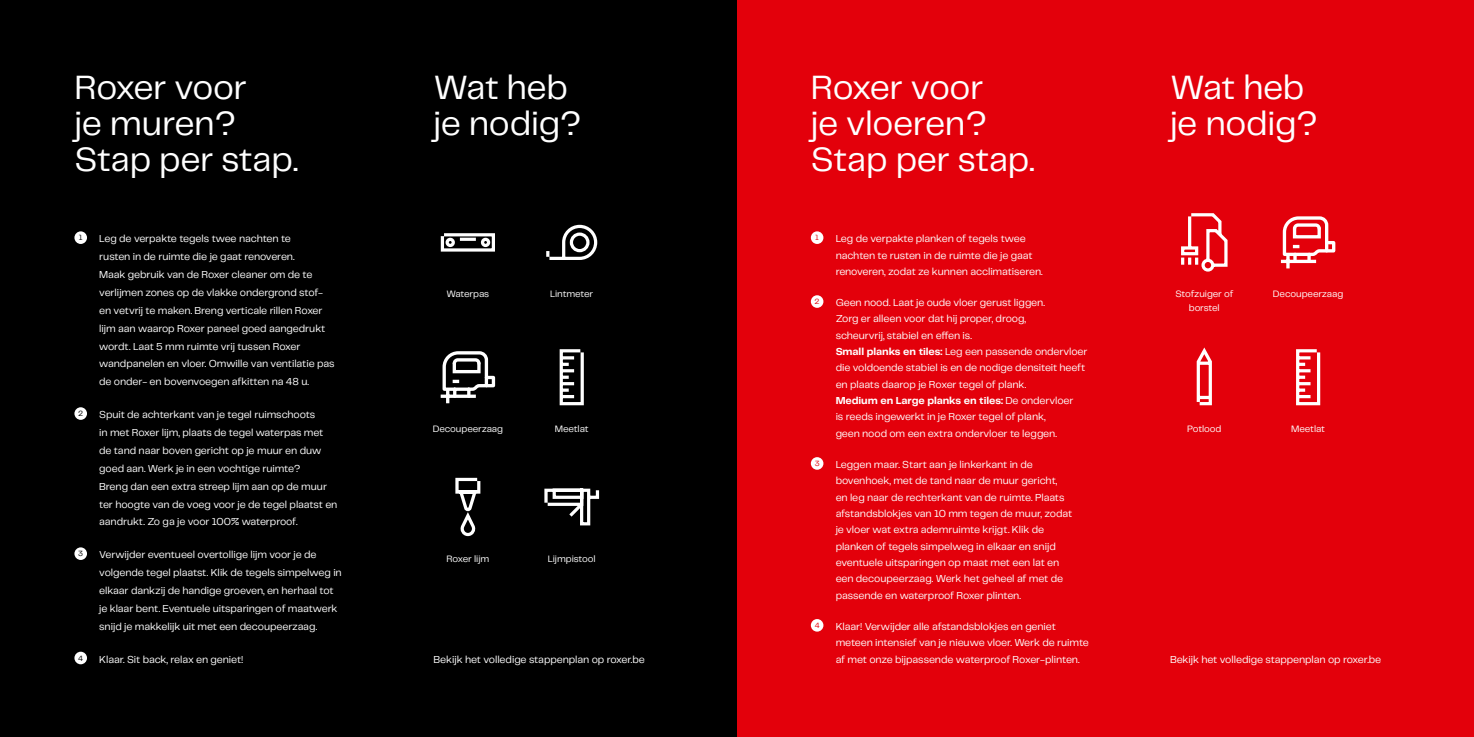
<style>
.page{position:relative;width:1474px;height:737px;background:#fff}
.page>*{position:absolute;margin:0;border:0;box-sizing:border-box;transform-origin:0 0}
.t1{font:35px/35.9px "Telegraf";letter-spacing:-.01em;color:#fff}
.t2{font:10.5px/16.4px "Telegraf";letter-spacing:-.01em;color:#fff}
.t3{font:9.62px/14px "Telegraf";letter-spacing:-.01em;color:#fff;text-align:center}
.t4{font:7.88px "Telegraf";color:#e3000b}
.t5{font:7.88px "Telegraf";color:#000}
.s1{font-weight:700}
</style>
<div class="page">
<div style="left:737px;top:0;width:736px;height:737px;background:#e3000b"></div>
<svg style="left:1196px;top:347px;width:16px;height:59px"></svg>
<svg style="left:1296px;top:349px;width:25px;height:57px"></svg>
<svg style="left:1181px;top:213px;width:47px;height:59px"></svg>
<div style="left:810px;top:231px;width:13px;height:13px;background:#fff;border-radius:50%"></div>
<div style="left:810px;top:295px;width:13px;height:13px;background:#fff;border-radius:50%"></div>
<div style="left:810px;top:457px;width:13px;height:13px;background:#fff;border-radius:50%"></div>
<div style="left:810px;top:619px;width:13px;height:12px;background:#fff;border-radius:50%"></div>
<hr style="left:1280px;top:260px;width:35px;height:3px;background:#fff">
<hr style="left:1286px;top:254px;width:3px;height:14px;background:#fff">
<svg style="left:1281px;top:216px;width:54px;height:49px"></svg>
<div style="left:0;top:0;width:737px;height:737px;background:#000"></div>
<hr style="left:446px;top:389px;width:3px;height:14px;background:#fff">
<svg style="left:441px;top:351px;width:54px;height:48px"></svg>
<svg style="left:559px;top:349px;width:25px;height:57px"></svg>
<svg style="left:440px;top:233px;width:55px;height:19px"></svg>
<svg style="left:546px;top:224px;width:52px;height:36px"></svg>
<svg style="left:455px;top:477px;width:26px;height:60px"></svg>
<svg style="left:544px;top:488px;width:56px;height:38px"></svg>
<div style="left:74px;top:231px;width:13px;height:13px;background:#fff;border-radius:50%"></div>
<div style="left:74px;top:407px;width:13px;height:13px;background:#fff;border-radius:50%"></div>
<div style="left:74px;top:547px;width:13px;height:13px;background:#fff;border-radius:50%"></div>
<svg style="left:74px;top:651px;width:13px;height:13px"></svg>
<h1 class="t1" style="left:74px;top:68px;width:225px">Roxer voor<br>je muren?<br>Stap per stap.</h1>
<h1 class="t1" style="left:433px;top:68px;width:149px">Wat heb je nodig?</h1>
<h1 class="t1" style="left:810px;top:68px;width:225px">Roxer voor<br>je vloeren?<br>Stap per stap.</h1>
<h1 class="t1" style="left:1169px;top:68px;width:149px">Wat heb je nodig?</h1>
<p class="t5" style="left:79px;top:232px;width:5px">1</p>
<p class="t2" style="left:99px;top:229px;width:237px;line-height:17.8px">Leg de verpakte tegels twee nachten te<br>rusten in de ruimte die je gaat renoveren.<br>Maak gebruik van de Roxer cleaner om de te verlijmen zones op de vlakke ondergrond stof&shy;en vetvrij te maken. Breng verticale rillen Roxer lijm aan waarop Roxer paneel goed aangedrukt wordt. Laat 5 mm ruimte vrij tussen Roxer wandpanelen en vloer. Omwille van ventilatie pas de onder- en bovenvoegen afkitten na 48 u.</p>
<p class="t5" style="left:78px;top:408px;width:6px">2</p>
<p class="t2" style="left:99px;top:405px;width:240px;line-height:17.8px">Spuit de achterkant van je tegel ruimschoots<br>in met Roxer lijm, plaats de tegel waterpas met de tand naar boven gericht op je muur en duw goed aan. Werk je in een vochtige ruimte?<br>Breng dan een extra streep lijm aan op de muur ter hoogte van de voeg voor je de tegel plaatst en aandrukt. Zo ga je voor 100% waterproof.</p>
<p class="t5" style="left:78px;top:548px;width:6px">3</p>
<p class="t2" style="left:99px;top:545px;width:244px;line-height:17.8px">Verwijder eventueel overtollige lijm voor je de volgende tegel plaatst. Klik de tegels simpelweg in elkaar dankzij de handige groeven, en herhaal tot je klaar bent. Eventuele uitsparingen of maatwerk snijd je makkelijk uit met een decoupeerzaag.</p>
<p class="t5" style="left:78px;top:652px;width:6px">4</p>
<p class="t2" style="left:99px;top:650px;width:146px">Klaar. Sit back, relax en geniet!</p>
<p class="t3" style="left:446px;top:286px;width:44px">Waterpas</p>
<p class="t3" style="left:550px;top:286px;width:45px">Lintmeter</p>
<p class="t3" style="left:432px;top:421px;width:72px">Decoupeerzaag</p>
<p class="t3" style="left:555px;top:421px;width:35px">Meetlat</p>
<p class="t3" style="left:446px;top:551px;width:44px">Roxer lijm</p>
<p class="t3" style="left:548px;top:551px;width:49px">Lijmpistool</p>
<p class="t2" style="left:433px;top:650px;width:213px">Bekijk het volledige stappenplan op roxer.be</p>
<p class="t4" style="left:815px;top:232px;width:5px">1</p>
<p class="t2" style="left:835px;top:230px;width:209px">Leg de verpakte planken of tegels twee nachten te rusten in de ruimte die je gaat renoveren, zodat ze kunnen acclimatiseren.</p>
<p class="t4" style="left:814px;top:296px;width:6px">2</p>
<p class="t2" style="left:835px;top:294px;width:253px">Geen nood. Laat je oude vloer gerust liggen.<br>Zorg er alleen voor dat hij proper, droog,<br>scheurvrij, stabiel en effen is.<br><span class="s1">Small planks en tiles:</span> Leg een passende ondervloer die voldoende stabiel is en de nodige densiteit heeft en plaats daarop je Roxer tegel of plank.<br><span class="s1">Medium en Large planks en tiles:</span> De ondervloer<br>is reeds ingewerkt in je Roxer tegel of plank,<br>geen nood om een extra ondervloer te leggen.</p>
<p class="t4" style="left:814px;top:458px;width:6px">3</p>
<p class="t2" style="left:835px;top:456px;width:238px">Leggen maar. Start aan je linkerkant in de bovenhoek, met de tand naar de muur gericht,<br>en leg naar de rechterkant van de ruimte. Plaats afstandsblokjes van 10 mm tegen de muur, zodat je vloer wat extra ademruimte krijgt. Klik de planken of tegels simpelweg in elkaar en snijd eventuele uitsparingen op maat met een lat en een decoupeerzaag. Werk het geheel af met de passende en waterproof Roxer plinten.</p>
<p class="t4" style="left:814px;top:620px;width:6px">4</p>
<p class="t2" style="left:835px;top:618px;width:255px">Klaar! Verwijder alle afstandsblokjes en geniet meteen intensief van je nieuwe vloer. Werk de ruimte af met onze bijpassende waterproof Roxer-plinten.</p>
<p class="t3" style="left:1175px;top:286px;width:59px">Stofzuiger of borstel</p>
<p class="t3" style="left:1272px;top:286px;width:72px">Decoupeerzaag</p>
<p class="t3" style="left:1187px;top:421px;width:36px">Potlood</p>
<p class="t3" style="left:1291px;top:421px;width:35px">Meetlat</p>
<p class="t2" style="left:1169px;top:650px;width:213px">Bekijk het volledige stappenplan op roxer.be</p>
</div>
